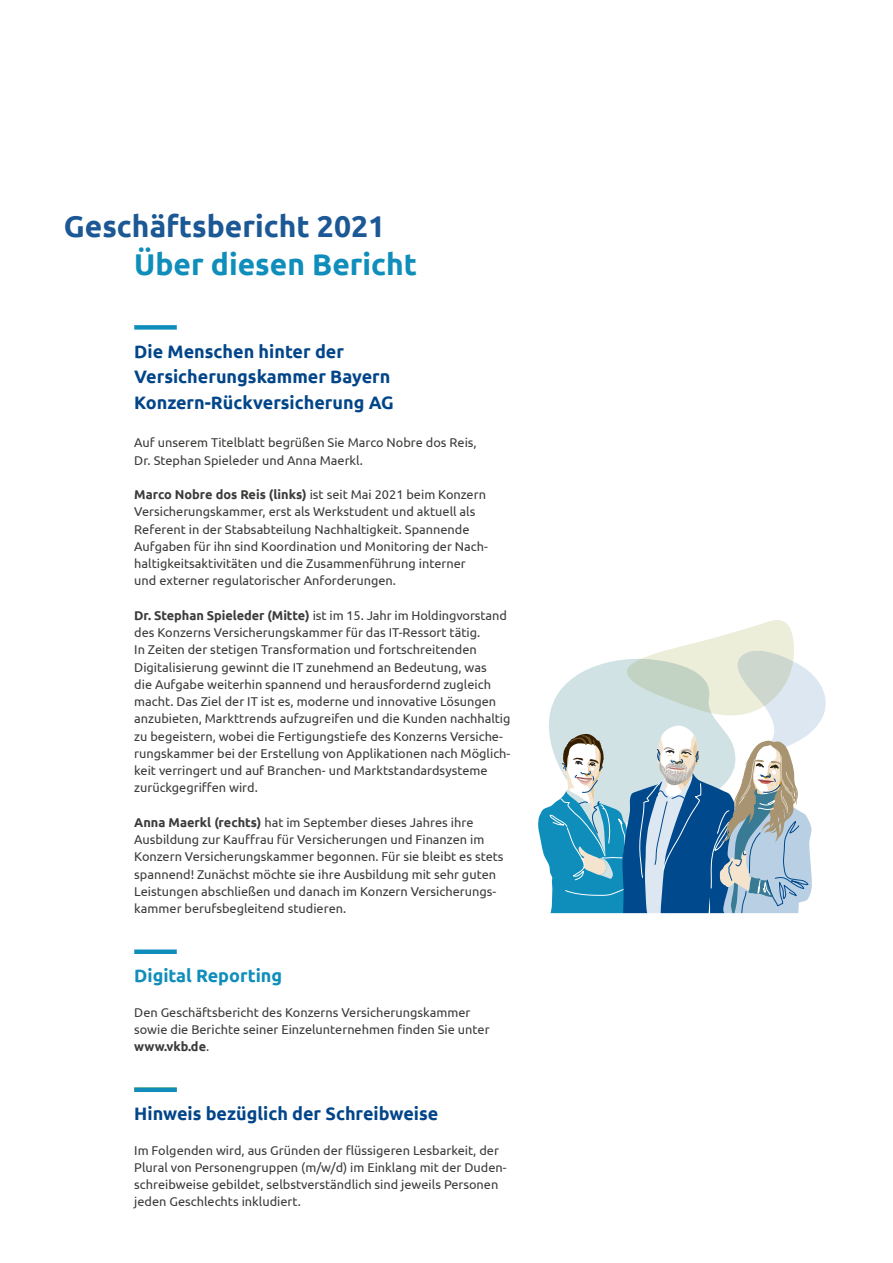
<style>
.page{position:relative;width:893px;height:1263px;background:#fff}
.page>*{position:absolute;margin:0;border:0;box-sizing:border-box;transform-origin:0 0}
.t1{font:700 30px "Ubuntu";color:#1b5895}
.t2{font:700 30px "Ubuntu";color:#0f8ebb}
.t3{font:700 18px/25.5px "Ubuntu";color:#024589}
.t4{font:700 18px "Ubuntu";color:#0f8ebb}
.t5{font:12.75px/17.2px "Ubuntu";color:#3b3b3a}
.s1{font-weight:700}
</style>
<div class="page">
<svg style="left:538px;top:620px;width:288px;height:293px"></svg>
<div style="left:134px;top:325px;width:43px;height:5px;background:#0f8ebb"></div>
<div style="left:134px;top:949px;width:43px;height:5px;background:#0f8ebb"></div>
<div style="left:134px;top:1087px;width:43px;height:5px;background:#0f8ebb"></div>
<h1 class="t1" style="left:64px;top:208px;width:323px">Geschäftsbericht 2021</h1>
<h1 class="t2" style="left:134px;top:246px;width:284px">Über diesen Bericht</h1>
<h2 class="t3" style="left:134px;top:338px;width:261px">Die Menschen hinter der<br>Versicherungskammer Bayern<br>Konzern-Rückversicherung AG</h2>
<p class="t5" style="left:134px;top:434px;width:344px">Auf unserem Titelblatt begrüßen Sie Marco Nobre dos Reis,<br>Dr. Stephan Spieleder und Anna Maerkl.</p>
<p class="t5" style="left:134px;top:485px;width:355px"><span class="s1">Marco Nobre dos Reis (links)</span> ist seit Mai 2021 beim Konzern Versicherungskammer, erst als Werkstudent und aktuell als Referent in der Stabsabteilung Nachhaltigkeit. Spannende Aufgaben für ihn sind Koordination und Monitoring der Nach&shy;haltigkeitsaktivitäten und die Zusammenführung interner und externer regulatorischer Anforderungen.</p>
<p class="t5" style="left:134px;top:606px;width:378px"><span class="s1">Dr. Stephan Spieleder (Mitte)</span> ist im 15. Jahr im Holdingvorstand des Konzerns Versicherungskammer für das IT-Ressort tätig.<br>In Zeiten der stetigen Transformation und fortschreitenden Digitalisierung gewinnt die IT zunehmend an Bedeutung, was<br>die Aufgabe weiterhin spannend und herausfordernd zugleich macht. Das Ziel der IT ist es, moderne und innovative Lösungen anzubieten, Markttrends aufzugreifen und die Kunden nachhaltig zu begeistern, wobei die Fertigungstiefe des Konzerns Versiche&shy;rungskammer bei der Erstellung von Applikationen nach Möglich&shy;keit verringert und auf Branchen- und Marktstandardsysteme zurückgegriffen wird.</p>
<p class="t5" style="left:134px;top:813px;width:371px"><span class="s1">Anna Maerkl (rechts)</span> hat im September dieses Jahres ihre Ausbildung zur Kauffrau für Versicherungen und Finanzen im Konzern Versicherungskammer begonnen. Für sie bleibt es stets spannend! Zunächst möchte sie ihre Ausbildung mit sehr guten Leistungen abschließen und danach im Konzern Versicherungs&shy;kammer berufsbegleitend studieren.</p>
<h2 class="t4" style="left:134px;top:965px;width:149px">Digital Reporting</h2>
<p class="t5" style="left:134px;top:1003px;width:357px">Den Geschäftsbericht des Konzerns Versicherungskammer sowie die Berichte seiner Einzelunternehmen finden Sie unter <span class="s1">www.vkb.de</span>.</p>
<h2 class="t3" style="left:134px;top:1101px;width:305px">Hinweis bezüglich der Schreibweise</h2>
<p class="t5" style="left:134px;top:1141px;width:374px">Im Folgenden wird, aus Gründen der flüssigeren Lesbarkeit, der Plural von Personengruppen (m/w/d) im Einklang mit der Duden&shy;schreibweise gebildet, selbstverständlich sind jeweils Personen jeden Geschlechts inkludiert.</p>
</div>
